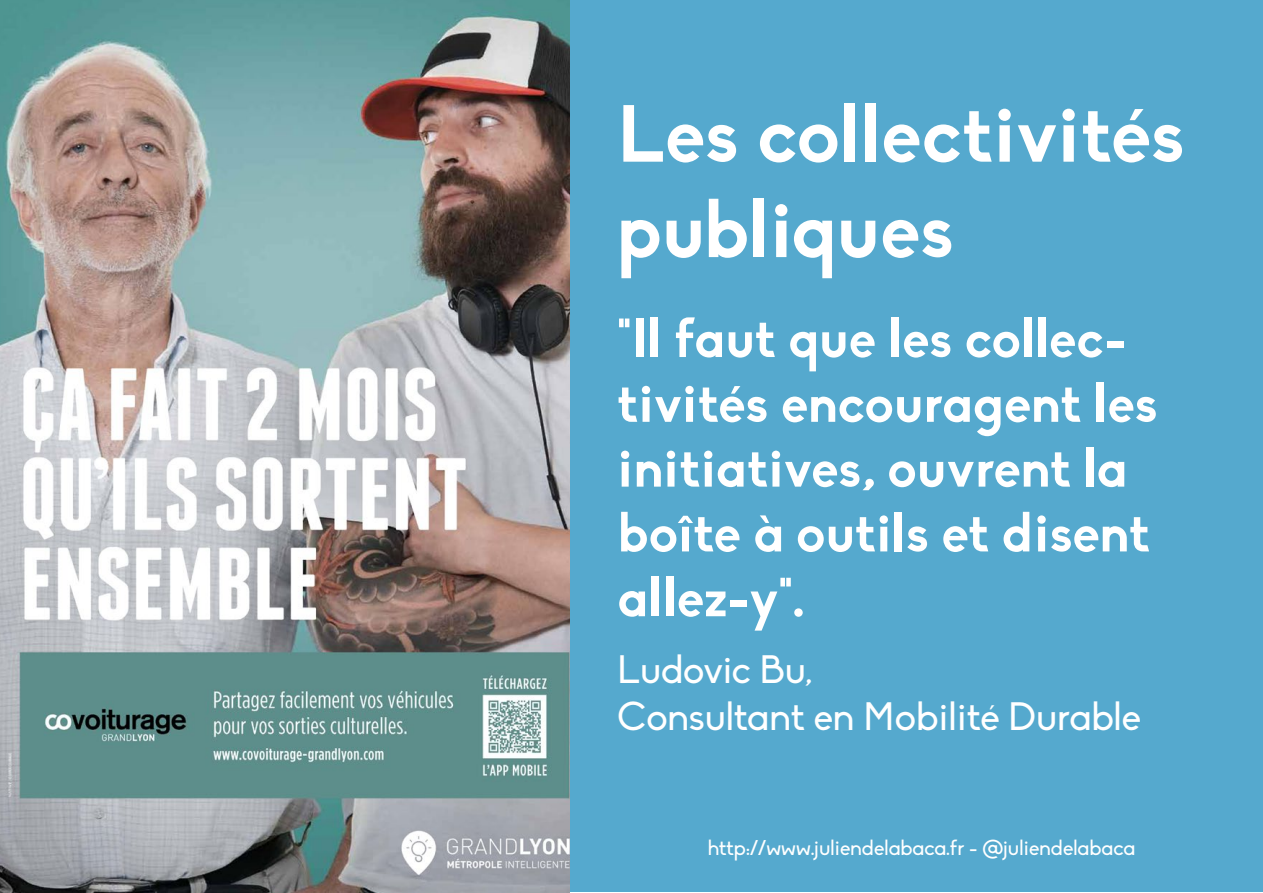
<style>
.page{position:relative;width:1263px;height:893px;background:#fff}
.page>*{position:absolute;margin:0;border:0;box-sizing:border-box;transform-origin:0 0}
.t1{font:700 79.5px/95.4px "Biko";color:#fff}
.t2{font:700 54px/64.8px "Biko";color:#fff}
.t3{font:39px/46.8px "Biko";color:#fff}
.t4{font:21px "Biko";color:#fff}
</style>
<div class="page">
<div style="left:0;top:1px;width:1262px;height:891px;background:#55a9ce"></div>
<img style="left:0;top:0;width:570px;height:893px">
<h1 class="t1" style="left:617px;top:87px;width:569px">Les collectivités publiques</h1>
<p class="t2" style="left:617px;top:306px;width:542px">"Il faut que les collec&shy;tivités encouragent les initiatives, ouvrent la boîte à outils et disent allez-y".</p>
<p class="t3" style="left:617px;top:647px;width:525px">Ludovic Bu,<br>Consultant en Mobilité Durable</p>
<p class="t4" style="left:708px;top:836px;width:429px">http://www.juliendelabaca.fr - @juliendelabaca</p>
</div>
